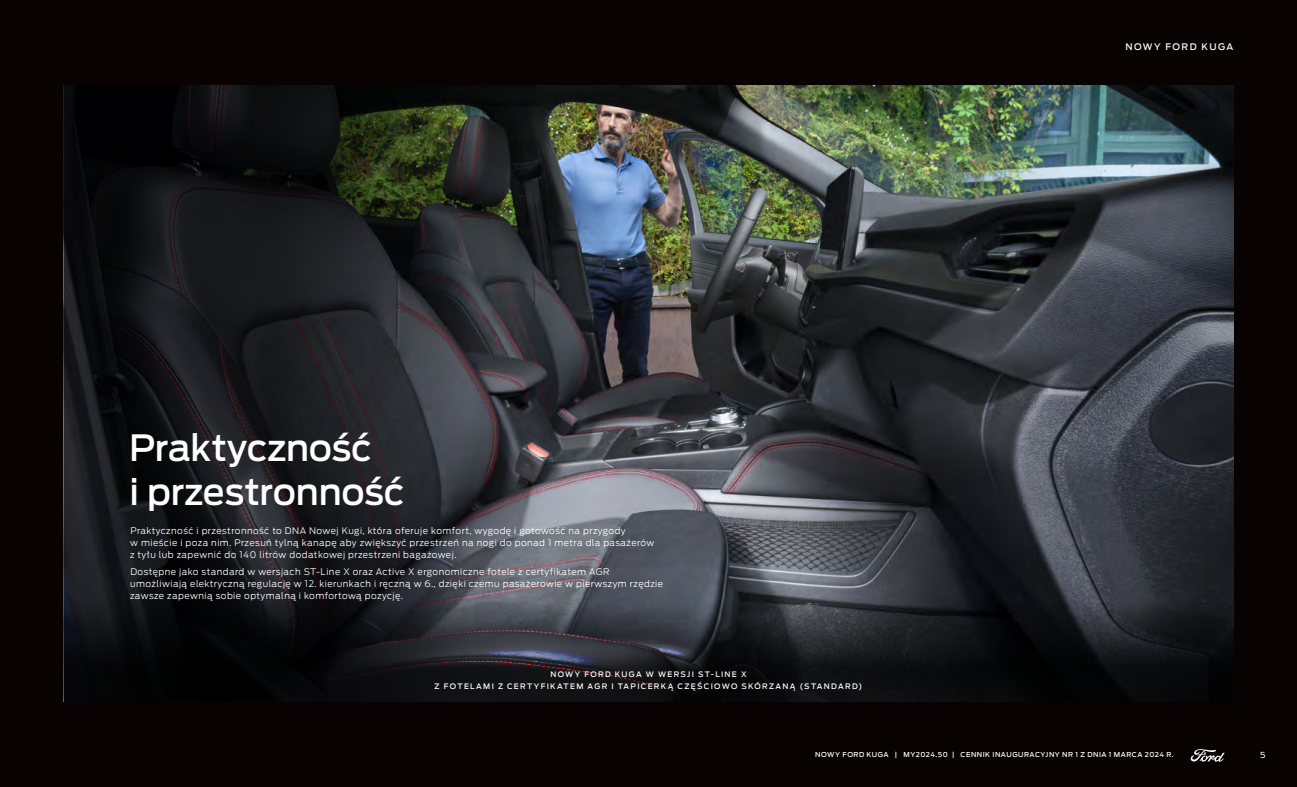
<style>
.page{position:relative;width:1297px;height:787px;background:#080302}
.page>*{position:absolute;margin:0;border:0;box-sizing:border-box;transform-origin:0 0}
.t1{font:500 36px/43.2px "Ford Antenna";letter-spacing:-.005em;color:#fff}
.t2{font:300 9px/12px "Ford Antenna";letter-spacing:.05em;color:#fff}
.t3{font:500 9px "Ford Antenna";letter-spacing:.155em;color:#fff}
.t4{font:8.25px "Ford Antenna";color:#fff}
.t5{font:500 7.5px/12px "Ford Antenna";letter-spacing:.175em;color:#fff;text-align:center}
.t6{font:500 6.75px "Ford Antenna";letter-spacing:.075em;color:#fff}
</style>
<div class="page">
<svg style="left:1191px;top:749px;width:34px;height:12px"></svg>
<img style="left:468px;top:85px;width:765px;height:517px">
<svg style="left:64px;top:85px;width:404px;height:517px"></svg>
<svg style="left:64px;top:602px;width:1169px;height:100px"></svg>
<h1 class="t1" style="left:129px;top:423px;width:277px">Praktyczność<br>i przestronność</h1>
<p class="t2" style="left:130px;top:523px;width:526px">Praktyczność i przestronność to DNA Nowej Kugi, która oferuje komfort, wygodę i gotowość na przygody<br>w mieście i poza nim. Przesuń tylną kanapę aby zwiększyć przestrzeń na nogi do ponad 1 metra dla pasażerów z tyłu lub zapewnić do 140 litrów dodatkowej przestrzeni bagażowej.</p>
<p class="t2" style="left:130px;top:565px;width:535px">Dostępne jako standard w wersjach ST-Line X oraz Active X ergonomiczne fotele z certyfikatem AGR umożliwiają elektryczną regulację w 12. kierunkach i ręczną w 6., dzięki czemu pasażerowie w pierwszym rzędzie zawsze zapewnią sobie optymalną i komfortową pozycję.</p>
<p class="t5" style="left:435px;top:667px;width:429px">NOWY FORD KUGA W WERSJI ST-LINE X<br>Z FOTELAMI Z CERTYFIKATEM AGR I TAPICERKĄ CZĘŚCIOWO SKÓRZANĄ (STANDARD)</p>
<p class="t3" style="left:1125px;top:39px;width:109px">NOWY FORD KUGA</p>
<p class="t6" style="left:815px;top:749px;width:360px">NOWY FORD KUGA | MY2024.50 | CENNIK INAUGURACYJNY NR 1 Z DNIA 1 MARCA 2024 R.</p>
<p class="t4" style="left:1260px;top:747px;width:7px">5</p>
</div>
